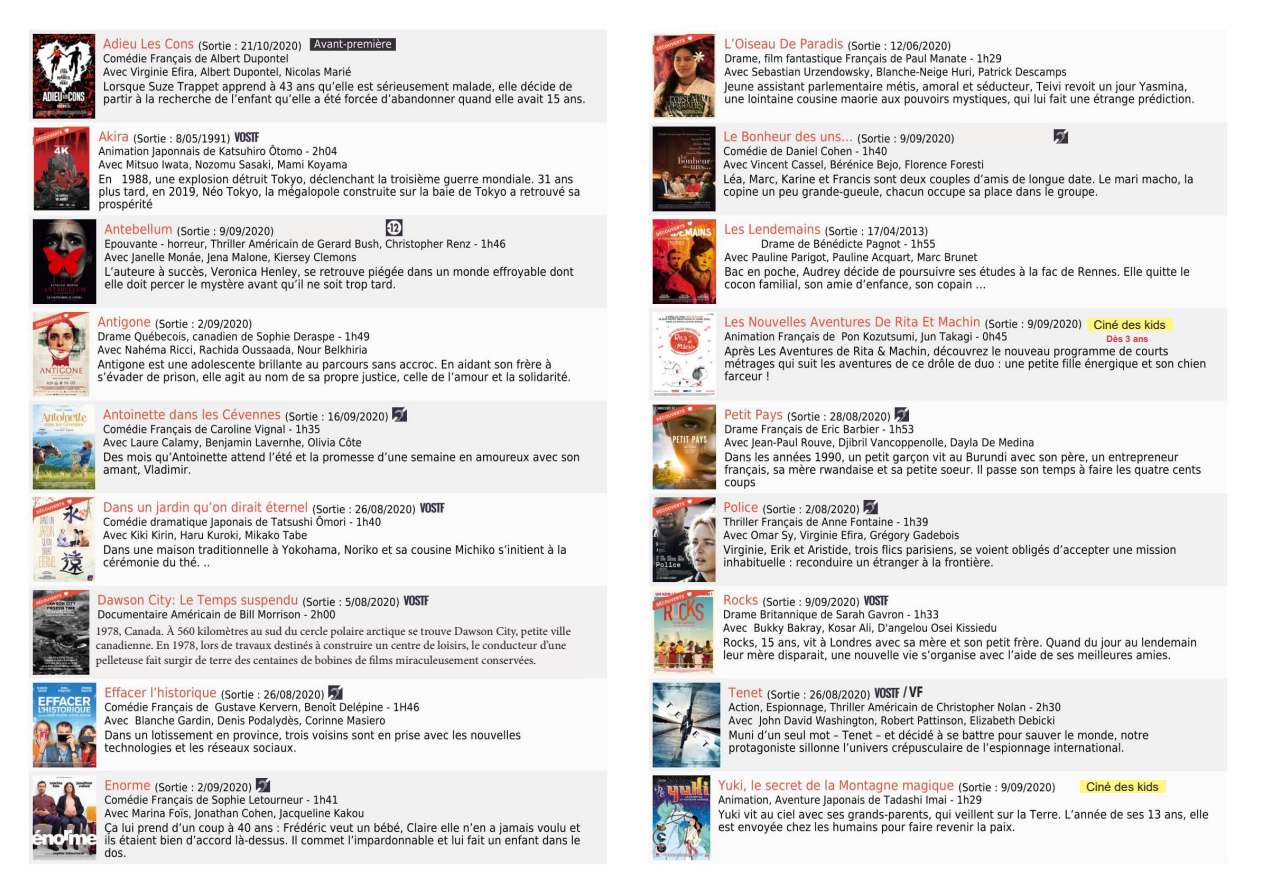
<style>
.page{position:relative;width:1263px;height:893px;background:#fff}
.page>*{position:absolute;margin:0;border:0;box-sizing:border-box;transform-origin:0 0}
.t1{font:700 15.6px "Myriad Pro";color:#241f1f;scale:.77 1}
.t2{font:12px/14.4px "Minion Pro";color:#241f1f}
.t3{font:12px "Arial";color:#241f1f}
.t4{font:700 9px "Arial";color:#c73a3f}
</style>
<div class="page">
<img style="left:27px;top:28px;width:1200px;height:836px">
<div style="left:95px;top:622px;width:488px;height:56px;background:#f2f0f1"></div>
<div style="left:956px;top:127px;width:97px;height:21px;background:#f2f0ef"></div>
<div style="left:281px;top:220px;width:96px;height:17px;background:#f2f0ef"></div>
<div style="left:724px;top:237px;width:34px;height:14px;background:#fdfdfd"></div>
<div style="left:113px;top:173px;width:8px;height:13px;background:#fdfdfd"></div>
<div style="left:1087px;top:318px;width:85px;height:13px;background:#fff783"></div>
<div style="left:1080px;top:780px;width:85px;height:13px;background:#fff783"></div>
<p class="t2" style="left:96px;top:624px;width:476px">1978, Canada. À 560 kilomètres au sud du cercle polaire arctique se trouve Dawson City, petite ville canadienne. En 1978, lors de travaux destinés à construire un centre de loisirs, le conducteur d’une pelleteuse fait surgir de terre des centaines de bobines de films miraculeusement conservées.</p>
<h1 class="t1" style="left:903px;top:682px;width:27px">/ VF</h1>
<p class="t3" style="left:1094px;top:316px;width:74px">Ciné des kids</p>
<p class="t4" style="left:1106px;top:332px;width:44px">Dès 3 ans</p>
<p class="t3" style="left:1087px;top:779px;width:74px">Ciné des kids</p>
</div>
